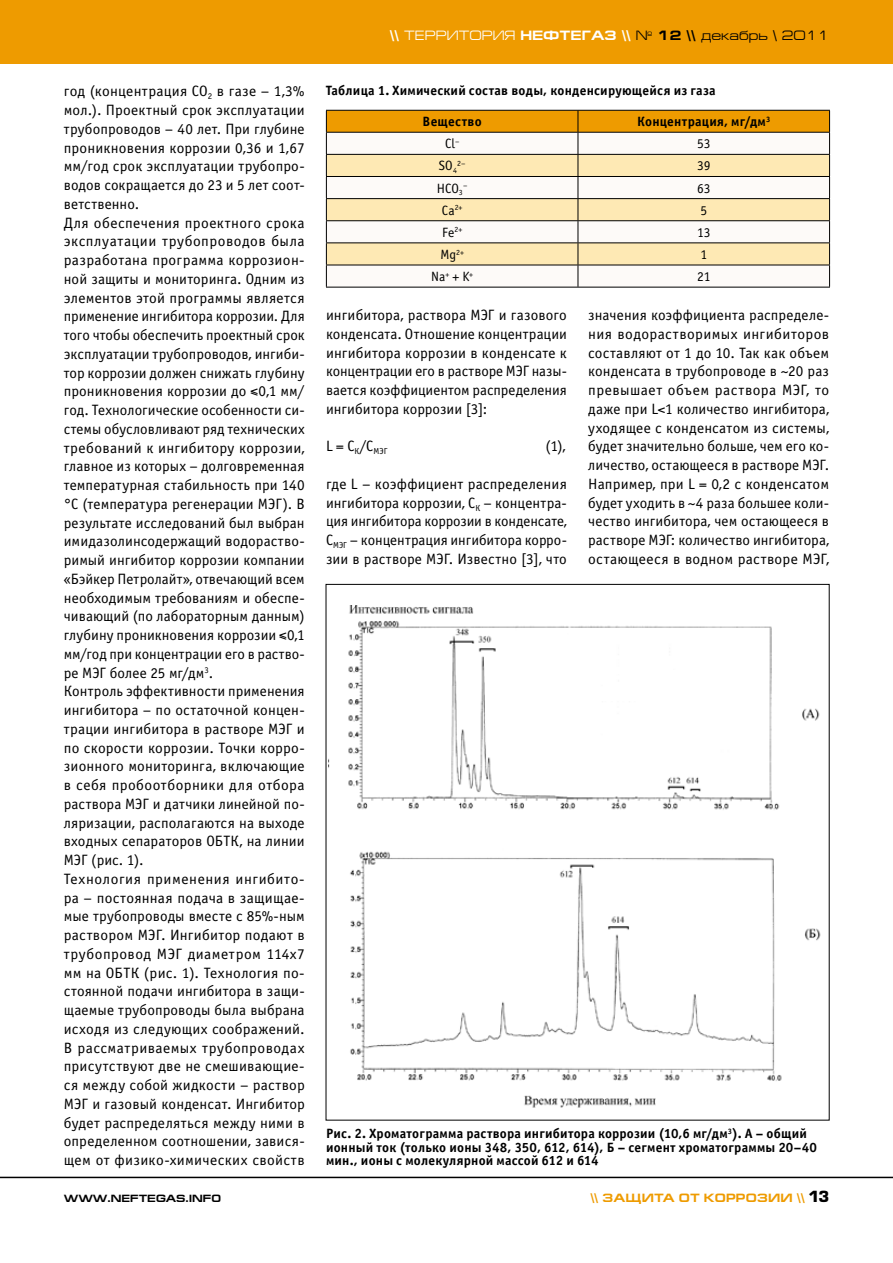
<style>
.page{position:relative;width:893px;height:1263px;background:#fff}
.page>*{position:absolute;margin:0;border:0;box-sizing:border-box;transform-origin:0 0}
.t1{font:15px/18.8px "Officina Sans C";letter-spacing:.01em;color:#000;text-align:justify}
.t2{font:700 13.5px/13.5px "Officina Sans C";letter-spacing:.015em;color:#000}
.t3{font:13.5px "Officina Sans C";letter-spacing:.005em;color:#000}
.t4{font:13.5px "Europe Ext";color:#000}
.t5{font:700 12px "Europe Ext";letter-spacing:.025em;color:#ee9b00}
.t6{font:700 10.5px "Europe Ext";color:#000}
.t7{font:7.8px "Officina Sans C";color:#000}
.s1{font-weight:700;color:#fff}
.s2{color:#fff}
.s3{font-weight:700}
.s4{font-family:"Europe";font-size:15px;color:#000}
</style>
<div class="page">
<div style="left:0;top:0;width:893px;height:64px;background:#ee9b00"></div>
<hr style="left:0;top:1177px;width:893px;height:1px;background:#000">
<hr style="left:326px;top:287px;width:252px;height:1px;background:#000">
<hr style="left:578px;top:287px;width:252px;height:1px;background:#000">
<svg style="left:326px;top:110px;width:504px;height:177px"></svg>
<hr style="left:578px;top:265px;width:252px;height:1px;background:#000">
<img style="left:328px;top:605px;width:493px;height:503px">
<p class="t1" style="left:64px;top:82px;width:242px;text-align:left">год (концентрация СО<sub>2</sub> в газе – 1,3% мол.). Проектный срок эксплуатации трубопроводов – 40 лет. При глубине проникновения коррозии 0,36 и 1,67 мм/год срок эксплуатации трубопро&shy;водов сокращается до 23 и 5 лет соот&shy;ветственно.<br>Для обеспечения проектного срока эксплуатации трубопроводов была разработана программа коррозион&shy;ной защиты и мониторинга. Одним из элементов этой программы является применение ингибитора коррозии. Для того чтобы обеспечить проектный срок эксплуатации трубопроводов, ингиби&shy;тор коррозии должен снижать глубину проникновения коррозии до ≤0,1 мм/ год. Технологические особенности си&shy;стемы обусловливают ряд технических требований к ингибитору коррозии, главное из которых – долговременная температурная стабильность при 140 °С (температура регенерации МЭГ). В результате исследований был выбран имидазолинсодержащий водораство&shy;римый ингибитор коррозии компании «Бэйкер Петролайт», отвечающий всем необходимым требованиям и обеспе&shy;чивающий (по лабораторным данным) глубину проникновения коррозии ≤0,1 мм/год при концентрации его в раство&shy;ре МЭГ более 25 мг/дм<sup>3</sup>.<br>Контроль эффективности применения ингибитора – по остаточной концен&shy;трации ингибитора в растворе МЭГ и по скорости коррозии. Точки корро&shy;зионного мониторинга, включающие в себя пробоотборники для отбора раствора МЭГ и датчики линейной по&shy;ляризации, располагаются на выходе входных сепараторов ОБТК, на линии МЭГ (рис. 1).<br>Технология применения ингибито&shy;ра – постоянная подача в защищае&shy;мые трубопроводы вместе с 85%-ным раствором МЭГ. Ингибитор подают в трубопровод МЭГ диаметром 114х7 мм на ОБТК (рис. 1). Технология по&shy;стоянной подачи ингибитора в защи&shy;щаемые трубопроводы была выбрана исходя из следующих соображений.<br>В рассматриваемых трубопроводах присутствуют две не смешивающие&shy;ся между собой жидкости – раствор МЭГ и газовый конденсат. Ингибитор будет распределяться между ними в определенном соотношении, завися&shy;щем от физико-химических свойств</p>
<p class="t4" style="left:390px;top:28px;width:441px"><span class="s1">\\</span> <span class="s2">ТЕРРИТОРИЯ</span> <span class="s1">НЕФТЕГАЗ \\</span> № <span class="s3">12 \\</span> декабрь \ 2011</p>
<p class="t2" style="left:326px;top:84px;width:391px">Таблица 1. Химический состав воды, конденсирующейся из газа</p>
<p class="t2" style="left:423px;top:115px;width:61px">Вещество</p>
<p class="t2" style="left:637px;top:115px;width:135px">Концентрация, мг/дм<sup>3</sup></p>
<p class="t3" style="left:445px;top:136px;width:16px">Cl<sup>–</sup></p>
<p class="t3" style="left:697px;top:136px;width:15px">53</p>
<p class="t3" style="left:439px;top:159px;width:20px">SO<sub>4</sub></p>
<p class="t7" style="left:457px;top:159px;width:10px">2–</p>
<p class="t3" style="left:697px;top:159px;width:15px">39</p>
<p class="t3" style="left:437px;top:181px;width:27px">HCO<sub>3</sub></p>
<p class="t7" style="left:463px;top:181px;width:6px">–</p>
<p class="t3" style="left:697px;top:181px;width:15px">63</p>
<p class="t3" style="left:442px;top:203px;width:22px">Ca<sup>2+</sup></p>
<p class="t3" style="left:700px;top:203px;width:8px">5</p>
<p class="t3" style="left:442px;top:225px;width:22px">Fe<sup>2+</sup></p>
<p class="t3" style="left:697px;top:225px;width:15px">13</p>
<p class="t3" style="left:440px;top:247px;width:25px">Mg<sup>2+</sup></p>
<p class="t3" style="left:700px;top:247px;width:8px">1</p>
<p class="t3" style="left:431px;top:269px;width:44px">Na<sup>+</sup> + K<sup>+</sup></p>
<p class="t3" style="left:697px;top:269px;width:15px">21</p>
<p class="t1" style="left:326px;top:306px;width:242px">ингибитора, раствора МЭГ и газового конденсата. Отношение концентрации ингибитора коррозии в конденсате к концентрации его в растворе МЭГ назы&shy;вается коэффициентом распределения ингибитора коррозии [3]:</p>
<p class="t1" style="left:326px;top:437px;width:63px">L = C<sub>К</sub>/С<sub>МЭГ</sub></p>
<p class="t1" style="left:546px;top:437px;width:22px">(1),</p>
<p class="t1" style="left:326px;top:475px;width:242px">где L – коэффициент распределения ингибитора коррозии, C<sub>К</sub> – концентра&shy;ция ингибитора коррозии в конденсате, С<sub>МЭГ</sub> – концентрация ингибитора корро&shy;зии в растворе МЭГ. Известно [3], что</p>
<p class="t1" style="left:588px;top:306px;width:242px">значения коэффициента распределе&shy;ния водорастворимых ингибиторов составляют от 1 до 10. Так как объем конденсата в трубопроводе в ~20 раз превышает объем раствора МЭГ, то даже при L&lt;1 количество ингибитора, уходящее с конденсатом из системы, будет значительно больше, чем его ко&shy;личество, остающееся в растворе МЭГ.<br>Например, при L = 0,2 с конденсатом будет уходить в ~4 раза большее коли&shy;чество ингибитора, чем остающееся в растворе МЭГ: количество ингибитора, остающееся в водном растворе МЭГ,</p>
<p class="t2" style="left:326px;top:1127px;width:493px">Рис. 2. Хроматограмма раствора ингибитора коррозии (10,6 мг/дм<sup>3</sup>). А – общий ионный ток (только ионы 348, 350, 612, 614), Б – сегмент хроматограммы 20–40 мин., ионы с молекулярной массой 612 и 614</p>
<p class="t6" style="left:64px;top:1193px;width:159px">WWW.NEFTEGAS.INFO</p>
<p class="t5" style="left:590px;top:1191px;width:240px">\\ защита от коррозии \\ <span class="s4">13</span></p>
</div>
